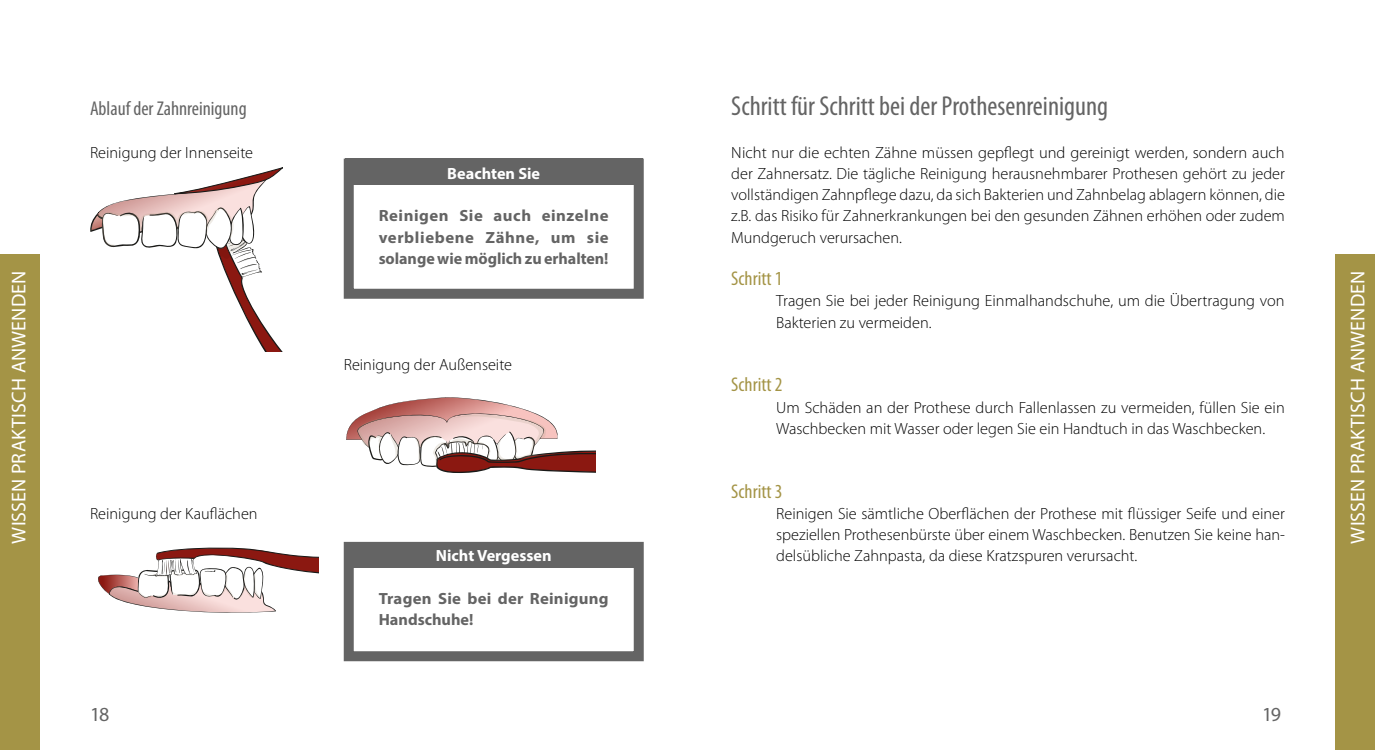
<style>
.page{position:relative;width:1375px;height:750px;background:#fff}
.page>*{position:absolute;margin:0;border:0;box-sizing:border-box;transform-origin:0 0}
.Headline{font:condensed 27.5px "Myriad Pro";color:#646464}
.t1{font:20px "Myriad Pro";letter-spacing:.005em;color:#fff}
.Subheadline{font:condensed 20px "Myriad Pro";color:#a49446}
.Subheadline-2{font:condensed 20px "Myriad Pro";color:#646464}
.t2{font:20px "Myriad Pro";color:#646464}
.Aufzählung_Einzug{font:300 16.25px/21.2px "Myriad Pro";color:#000}
.Fließtext{font:300 16.25px/21.2px "Myriad Pro";color:#000;text-align:justify}
.Textbox_Text{font:700 16.25px/21.2px "Myriad Pro";letter-spacing:.015em;color:#646464;text-align:justify}
.Textbox_Head{font:700 16.25px "Myriad Pro";color:#fff}
.Beschreibung{font:300 16.25px "Myriad Pro";color:#000}
</style>
<div class="page">
<div style="left:0;top:254px;width:40px;height:496px;background:#a49446"></div>
<div style="left:1335px;top:254px;width:40px;height:496px;background:#a49446"></div>
<svg style="left:346px;top:397px;width:250px;height:76px"></svg>
<svg style="left:98px;top:547px;width:221px;height:66px"></svg>
<div style="left:344px;top:159px;width:300px;height:140px;border:10px solid #646464"></div>
<svg style="left:90px;top:167px;width:193px;height:185px"></svg>
<div style="left:344px;top:542px;width:300px;height:119px;border:10px solid #646464"></div>
<div style="left:345px;top:159px;width:297px;height:26px;background:#646464"></div>
<div style="left:345px;top:542px;width:297px;height:26px;background:#646464"></div>
<p class="Headline" style="left:731px;top:89px;width:379px">Schritt für Schritt bei der Prothesenreinigung</p>
<p class="Fließtext" style="left:731px;top:141px;width:555px">Nicht nur die echten Zähne müssen gepflegt und gereinigt werden, sondern auch der Zahnersatz. Die tägliche Reinigung herausnehmbarer Prothesen gehört zu jeder vollständigen Zahnpflege dazu, da sich Bakterien und Zahnbelag ablagern können, die z.B. das Risiko für Zahnerkrankungen bei den gesunden Zähnen erhöhen oder zudem Mundgeruch verursachen.</p>
<p class="Subheadline" style="left:731px;top:266px;width:53px">Schritt 1</p>
<p class="Aufzählung_Einzug" style="left:776px;top:290px;width:510px">Tragen Sie bei jeder Reinigung Einmalhandschuhe, um die Übertragung von<br>Bakterien zu vermeiden.</p>
<p class="Subheadline-2" style="left:90px;top:96px;width:158px">Ablauf der Zahnreinigung</p>
<p class="Fließtext" style="left:90px;top:141px;width:165px">Reinigung der Innenseite</p>
<p class="Textbox_Head" style="left:447px;top:163px;width:94px">Beachten Sie</p>
<p class="Textbox_Text" style="left:379px;top:205px;width:231px">Reinigen Sie auch einzelne verbliebene Zähne, um sie solange wie möglich zu erhalten!</p>
<p class="t1" style="left:7px;top:544px;width:275px;rotate:-90deg">WISSEN PRAKTISCH ANWENDEN</p>
<p class="t1" style="left:1345px;top:544px;width:275px;rotate:-90deg">WISSEN PRAKTISCH ANWENDEN</p>
<p class="Fließtext" style="left:344px;top:354px;width:170px">Reinigung der Außenseite</p>
<p class="Subheadline" style="left:731px;top:373px;width:53px">Schritt 2</p>
<p class="Aufzählung_Einzug" style="left:776px;top:396px;width:510px">Um Schäden an der Prothese durch Fallenlassen zu vermeiden, füllen Sie ein<br>Waschbecken mit Wasser oder legen Sie ein Handtuch in das Waschbecken.</p>
<p class="Subheadline" style="left:731px;top:479px;width:53px">Schritt 3</p>
<p class="Aufzählung_Einzug" style="left:776px;top:503px;width:510px;text-align:justify">Reinigen Sie sämtliche Oberflächen der Prothese mit flüssiger Seife und einer speziellen Prothesenbürste über einem Waschbecken. Benutzen Sie keine han&shy;delsübliche Zahnpasta, da diese Kratzspuren verursacht.</p>
<p class="Beschreibung" style="left:90px;top:504px;width:169px">Reinigung der Kauflächen</p>
<p class="Textbox_Head" style="left:436px;top:545px;width:117px">Nicht Vergessen</p>
<p class="Textbox_Text" style="left:379px;top:587px;width:231px">Tragen Sie bei der Reinigung<br>Handschuhe!</p>
<p class="t2" style="left:90px;top:702px;width:21px">18</p>
<p class="t2" style="left:1262px;top:702px;width:21px">19</p>
</div>
